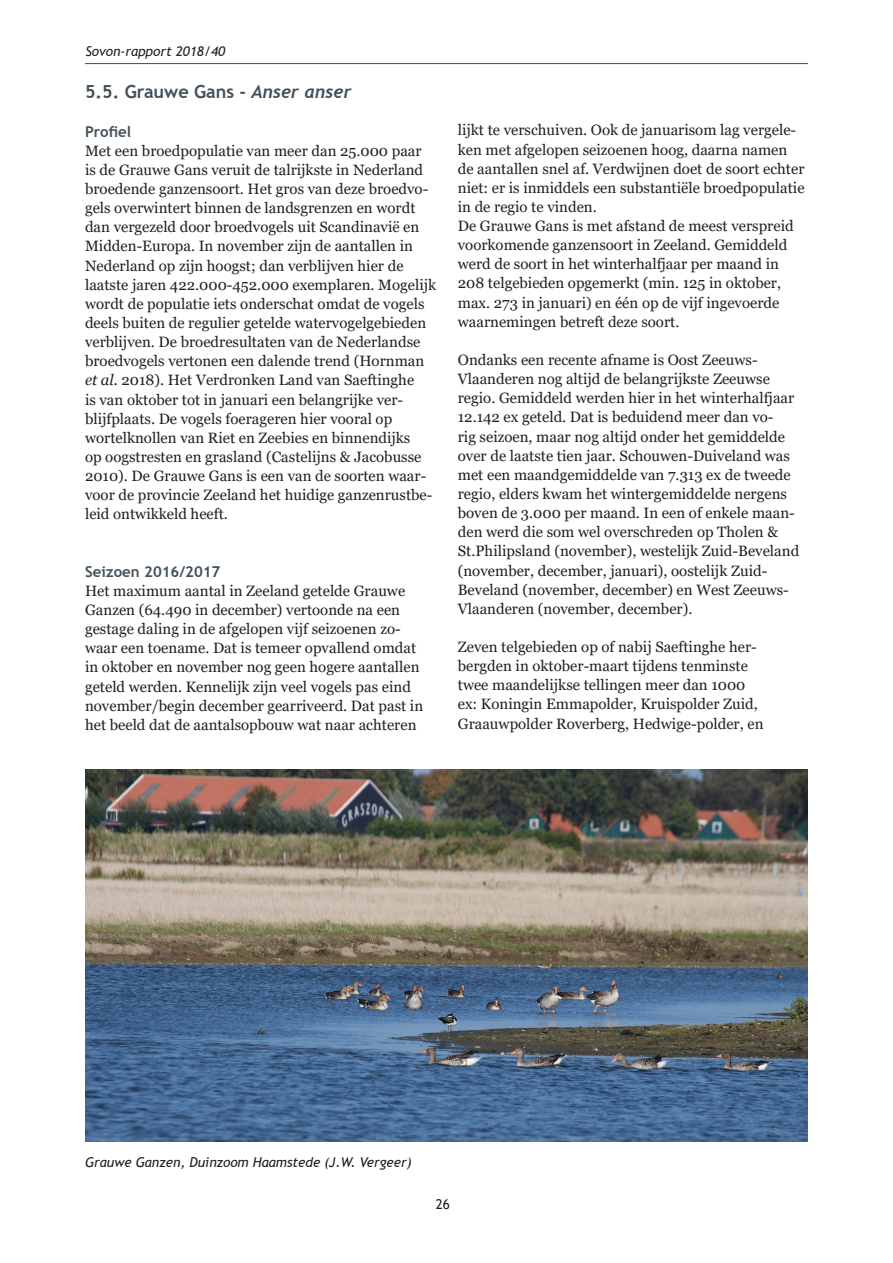
<style>
.page{position:relative;width:893px;height:1263px;background:#fff}
.page>*{position:absolute;margin:0;border:0;box-sizing:border-box;transform-origin:0 0}
.paragraaf{font:700 18px "Trebuchet MS";color:#425159}
.hoofdtekst{font:15px/19.2px "Georgia";color:#231f20}
.sub{font:700 15px "Trebuchet MS";color:#425159}
.hoofdtekst-2{font:italic 13.5px "Trebuchet MS";color:#231f20}
.t1{font:13.5px "Trebuchet MS";color:#231f20}
.s1{font-family:"Trebuchet";font-style:italic}
.s2{font-style:italic}
</style>
<div class="page">
<hr style="left:85px;top:63px;width:723px;height:1px;background:#00657c">
<img style="left:85px;top:770px;width:723px;height:372px">
<p class="hoofdtekst-2" style="left:85px;top:43px;width:141px">Sovon-rapport 2018/40</p>
<p class="paragraaf" style="left:85px;top:81px;width:268px">5.5. Grauwe Gans - <span class="s1">Anser anser</span></p>
<p class="sub" style="left:85px;top:122px;width:48px">Profiel</p>
<p class="hoofdtekst" style="left:85px;top:141px;width:353px">Met een broedpopulatie van meer dan 25.000 paar is de Grauwe Gans veruit de talrijkste in Nederland broedende ganzensoort. Het gros van deze broedvo&shy;gels overwintert binnen de landsgrenzen en wordt dan vergezeld door broedvogels uit Scandinavië en Midden-Europa. In november zijn de aantallen in Nederland op zijn hoogst; dan verblijven hier de laatste jaren 422.000-452.000 exemplaren. Mogelijk wordt de populatie iets onderschat omdat de vogels deels buiten de regulier getelde watervogelgebieden verblijven. De broedresultaten van de Nederlandse broedvogels vertonen een dalende trend (Hornman <span class="s2">et al.</span> 2018). Het Verdronken Land van Saeftinghe<br>is van oktober tot in januari een belangrijke ver&shy;blijfplaats. De vogels foerageren hier vooral op wortelknollen van Riet en Zeebies en binnendijks<br>op oogstresten en grasland (Castelijns &amp; Jacobusse 2010). De Grauwe Gans is een van de soorten waar&shy;voor de provincie Zeeland het huidige ganzenrustbe&shy;leid ontwikkeld heeft.</p>
<p class="sub" style="left:85px;top:562px;width:137px">Seizoen 2016/2017</p>
<p class="hoofdtekst" style="left:85px;top:581px;width:340px">Het maximum aantal in Zeeland getelde Grauwe Ganzen (64.490 in december) vertoonde na een gestage daling in de afgelopen vijf seizoenen zo&shy;waar een toename. Dat is temeer opvallend omdat in oktober en november nog geen hogere aantallen geteld werden. Kennelijk zijn veel vogels pas eind november/begin december gearriveerd. Dat past in het beeld dat de aantalsopbouw wat naar achteren</p>
<p class="hoofdtekst" style="left:458px;top:121px;width:348px">lijkt te verschuiven. Ook de januarisom lag vergele&shy;ken met afgelopen seizoenen hoog, daarna namen de aantallen snel af. Verdwijnen doet de soort echter niet: er is inmiddels een substantiële broedpopulatie in de regio te vinden.</p>
<p class="hoofdtekst" style="left:458px;top:217px;width:337px">De Grauwe Gans is met afstand de meest verspreid voorkomende ganzensoort in Zeeland. Gemiddeld werd de soort in het winterhalfjaar per maand in 208 telgebieden opgemerkt (min. 125 in oktober, max. 273 in januari) en één op de vijf ingevoerde waarnemingen betreft deze soort.</p>
<p class="hoofdtekst" style="left:458px;top:351px;width:343px">Ondanks een recente afname is Oost Zeeuws-Vlaanderen nog altijd de belangrijkste Zeeuwse regio. Gemiddeld werden hier in het winterhalfjaar 12.142 ex geteld. Dat is beduidend meer dan vo-<br>rig seizoen, maar nog altijd onder het gemiddelde over de laatste tien jaar. Schouwen-Duiveland was met een maandgemiddelde van 7.313 ex de tweede regio, elders kwam het wintergemiddelde nergens boven de 3.000 per maand. In een of enkele maan&shy;den werd die som wel overschreden op Tholen &amp; St.Philipsland (november), westelijk Zuid-Beveland (november, december, januari), oostelijk Zuid-Beveland (november, december) en West Zeeuws-Vlaanderen (november, december).</p>
<p class="hoofdtekst" style="left:458px;top:638px;width:307px">Zeven telgebieden op of nabij Saeftinghe her&shy;bergden in oktober-maart tijdens tenminste twee maandelijkse tellingen meer dan 1000 ex: Koningin Emmapolder, Kruispolder Zuid, Graauwpolder Roverberg, Hedwige-polder, en</p>
<p class="hoofdtekst-2" style="left:85px;top:1153px;width:328px">Grauwe Ganzen, Duinzoom Haamstede (J.W. Vergeer)</p>
<p class="t1" style="left:436px;top:1196px;width:16px">26</p>
</div>
